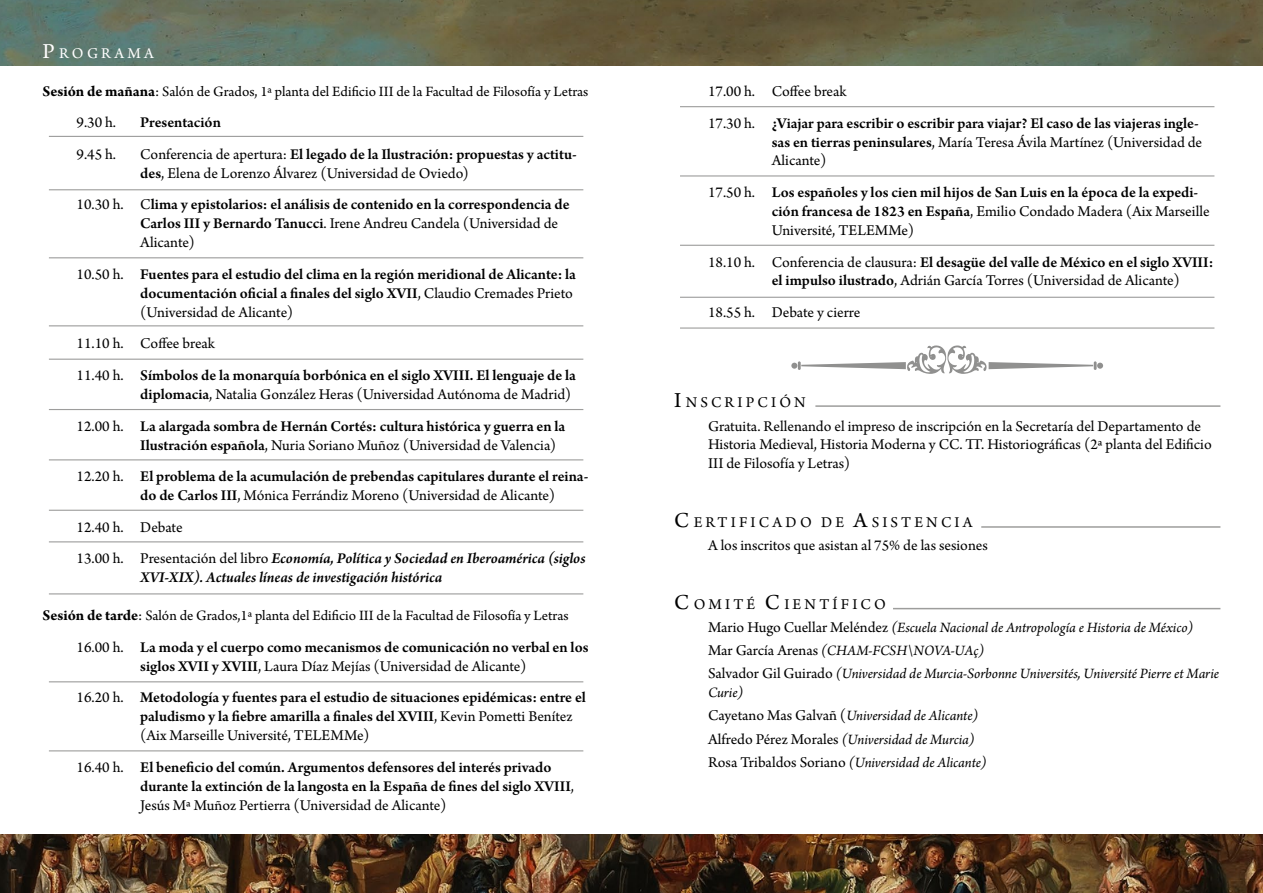
<style>
.page{position:relative;width:1263px;height:893px;background:#fff}
.page>*{position:absolute;margin:0;border:0;box-sizing:border-box;transform-origin:0 0}
.t1{font:600 15.75px/18.9px "Arno Pro";letter-spacing:-.005em;color:#000}
.t2{font:15.75px/18.9px "Arno Pro";color:#000}
.t3{font:italic 600 15.75px "Arno Pro";letter-spacing:-.005em;color:#000}
.t4{font:15.75px "Arno Pro";letter-spacing:.2em;color:#000}
.t5{font:15.75px "Arno Pro";letter-spacing:.21em;color:#fff}
.t6{font:italic 15px/23.1px "Arno Pro";letter-spacing:-.005em;color:#000}
.t7{font:15px "Arno Pro";color:#000}
.s1{font-size:22.5px}
.s2{font-weight:700;font-size:15.75px}
.s3{font-size:15.75px}
.s4{font-weight:600}
.s5{font-weight:400}
.s6{font-weight:600;font-style:italic}
.s7{font-style:normal;font-size:15.75px}
</style>
<div class="page">
<img style="left:0;top:0;width:1263px;height:66px">
<img style="left:0;top:834px;width:1263px;height:59px">
<svg style="left:791px;top:345px;width:312px;height:29px"></svg>
<hr style="left:815px;top:405px;width:405px;height:2px;background:#9d9d9c">
<hr style="left:49px;top:136px;width:534px;height:1px;background:#9d9d9c">
<hr style="left:680px;top:106px;width:534px;height:1px;background:#9d9d9c">
<hr style="left:680px;top:175px;width:534px;height:2px;background:#9d9d9c">
<hr style="left:680px;top:245px;width:534px;height:1px;background:#9d9d9c">
<hr style="left:680px;top:297px;width:534px;height:1px;background:#9d9d9c">
<hr style="left:680px;top:327px;width:534px;height:2px;background:#9d9d9c">
<hr style="left:49px;top:189px;width:534px;height:1px;background:#9d9d9c">
<hr style="left:49px;top:257px;width:534px;height:1px;background:#9d9d9c">
<hr style="left:49px;top:325px;width:534px;height:1px;background:#9d9d9c">
<hr style="left:49px;top:359px;width:534px;height:1px;background:#9d9d9c">
<hr style="left:49px;top:409px;width:534px;height:1px;background:#9d9d9c">
<hr style="left:49px;top:459px;width:534px;height:1px;background:#9d9d9c">
<hr style="left:49px;top:510px;width:534px;height:1px;background:#9d9d9c">
<hr style="left:49px;top:541px;width:534px;height:1px;background:#9d9d9c">
<hr style="left:49px;top:593px;width:534px;height:1px;background:#9d9d9c">
<hr style="left:49px;top:681px;width:534px;height:1px;background:#9d9d9c">
<hr style="left:49px;top:750px;width:534px;height:1px;background:#9d9d9c">
<hr style="left:893px;top:608px;width:327px;height:1px;background:#9d9d9c">
<hr style="left:981px;top:526px;width:239px;height:2px;background:#9d9d9c">
<p class="t5" style="left:43px;top:44px;width:113px"><span class="s1">P</span>ROGRAMA</p>
<p class="t7" style="left:43px;top:83px;width:547px"><span class="s2">Sesión de mañana</span><span class="s3">:</span> Salón de Grados, 1ª planta del Edificio III de la Facultad de Filosofía y Letras</p>
<p class="t2" style="left:77px;top:114px;width:41px">9.30 h.</p>
<p class="t1" style="left:140px;top:114px;width:82px">Presentación</p>
<p class="t2" style="left:77px;top:146px;width:41px">9.45 h.</p>
<p class="t2" style="left:140px;top:146px;width:438px">Conferencia de apertura: <span class="s4">El legado de la Ilustración: propuestas y actitu&shy;des</span>, Elena de Lorenzo Álvarez (Universidad de Oviedo)</p>
<p class="t1" style="left:140px;top:196px;width:431px;text-indent:-64px"><span class="s5">10.30 h. C</span>lima y epistolarios: el análisis de contenido en la correspondencia de<br>Carlos III y Bernardo Tanucci<span class="s5">. Irene Andreu Candela (Universidad de<br>Alicante)</span></p>
<p class="t1" style="left:140px;top:266px;width:437px;text-indent:-64px"><span class="s5">10.50 h.</span> Fuentes para el estudio del clima en la región meridional de Alicante: la documentación oficial a finales del siglo XVII<span class="s5">, Claudio Cremades Prieto (Universidad de Alicante)</span></p>
<p class="t1" style="left:77px;top:329px;width:501px;line-height:31.7px"><span class="s5">11.10 h. Coffee break<br>11.40 h.</span> Símbolos de la monarquía borbónica en el siglo XVIII. El lenguaje de la</p>
<p class="t1" style="left:77px;top:379px;width:496px;line-height:31.7px;text-indent:64px">diplomacia<span class="s5">, Natalia González Heras (Universidad Autónoma de Madrid)<br>12.00 h.</span> La alargada sombra de Hernán Cortés: cultura histórica y guerra en la</p>
<p class="t1" style="left:77px;top:430px;width:513px;line-height:31.7px;text-indent:64px">Ilustración española<span class="s5">, Nuria Soriano Muñoz (Universidad de Valencia)<br>12.20 h.</span> El problema de la acumulación de prebendas capitulares durante el reina-</p>
<p class="t2" style="left:77px;top:480px;width:510px;line-height:31.7px;text-indent:64px"><span class="s4">do de Carlos III</span>, Mónica Ferrándiz Moreno (Universidad de Alicante)<br>12.40 h. Debate<br>13.00 h. Presentación del libro <span class="s6">Economía, Política y Sociedad en Iberoamérica (siglos</span></p>
<p class="t3" style="left:140px;top:568px;width:304px">XVI-XIX). Actuales líneas de investigación histórica</p>
<p class="t7" style="left:43px;top:607px;width:528px"><span class="s2">Sesión de tarde</span><span class="s3">:</span> Salón de Grados,1ª planta del Edificio III de la Facultad de Filosofía y Letras</p>
<p class="t1" style="left:77px;top:638px;width:513px;text-align:center"><span class="s5">16.00 h.</span> La moda y el cuerpo como mecanismos de comunicación no verbal en los siglos XVII y XVIII<span class="s5">, Laura Díaz Mejías (Universidad de Alicante)</span></p>
<p class="t1" style="left:140px;top:689px;width:447px;text-indent:-64px"><span class="s5">16.20 h.</span> Metodología y fuentes para el estudio de situaciones epidémicas: entre el paludismo y la fiebre amarilla a finales del XVIII<span class="s5">, Kevin Pometti Benítez (Aix Marseille Université, TELEMMe)</span></p>
<p class="t1" style="left:140px;top:758px;width:435px;text-indent:-64px"><span class="s5">16.40 h.</span> El beneficio del común. Argumentos defensores del interés privado durante la extinción de la langosta en la España de fines del siglo XVIII<span class="s5">,<br>Jesús Mª Muñoz Pertierra (Universidad de Alicante)</span></p>
<p class="t1" style="left:708px;top:76px;width:492px;line-height:31.7px"><span class="s5">17.00 h. Coffee break<br>17.30 h.</span> ¿Viajar para escribir o escribir para viajar? El caso de las viajeras ingle-</p>
<p class="t2" style="left:772px;top:133px;width:432px"><span class="s4">sas en tierras peninsulares</span>, María Teresa Ávila Martínez (Universidad de<br>Alicante)</p>
<p class="t1" style="left:772px;top:184px;width:439px;text-indent:-64px"><span class="s5">17.50 h.</span> Los españoles y los cien mil hijos de San Luis en la época de la expedi&shy;ción francesa de 1823 en España<span class="s5">, Emilio Condado Madera (Aix Marseille<br>Université, TELEMMe)</span></p>
<p class="t2" style="left:772px;top:253px;width:443px;text-indent:-64px">18.10 h. Conferencia de clausura: <span class="s4">El desagüe del valle de México en el siglo XVIII: el impulso ilustrado</span>, Adrián García Torres (Universidad de Alicante)</p>
<p class="t2" style="left:708px;top:304px;width:154px">18.55 h. Debate y cierre</p>
<p class="t2" style="left:708px;top:392px;width:495px;line-height:23.1px;text-indent:-34px"><span class="s1">I</span>NSCRIPCIÓN<br>Gratuita. Rellenando el impreso de inscripción en la Secretaría del Departamento de</p>
<p class="t2" style="left:708px;top:436px;width:505px">Historia Medieval, Historia Moderna y CC. TT. Historiográficas (2ª planta del Edificio<br>III de Filosofía y Letras)</p>
<p class="t2" style="left:708px;top:512px;width:281px;line-height:23.1px;text-indent:-34px"><span class="s1">C</span>ERTIFICADO DE <span class="s1">A</span>SISTENCIA<br>A los inscritos que asistan al 75% de las sesiones</p>
<p class="t4" style="left:674px;top:595px;width:213px"><span class="s1">C</span>OMITÉ <span class="s1">C</span>IENTÍFICO</p>
<p class="t6" style="left:708px;top:617px;width:512px"><span class="s7">Mario Hugo Cuellar Meléndez</span> (Escuela Nacional de Antropología e Historia de México)<br><span class="s7">Mar García Arenas</span> (CHAM-FCSH\NOVA-UAç)<br><span class="s7">Salvador Gil Guirado</span> (Universidad de Murcia-Sorbonne Universités, Université Pierre et Marie</p>
<p class="t6" style="left:708px;top:682px;width:280px">Curie)<br><span class="s7">Cayetano Mas Galvañ (</span>Universidad de Alicante)<br><span class="s7">Alfredo Pérez Morales</span> (Universidad de Murcia)<br><span class="s7">Rosa Tribaldos Soriano</span> (Universidad de Alicante)</p>
</div>
